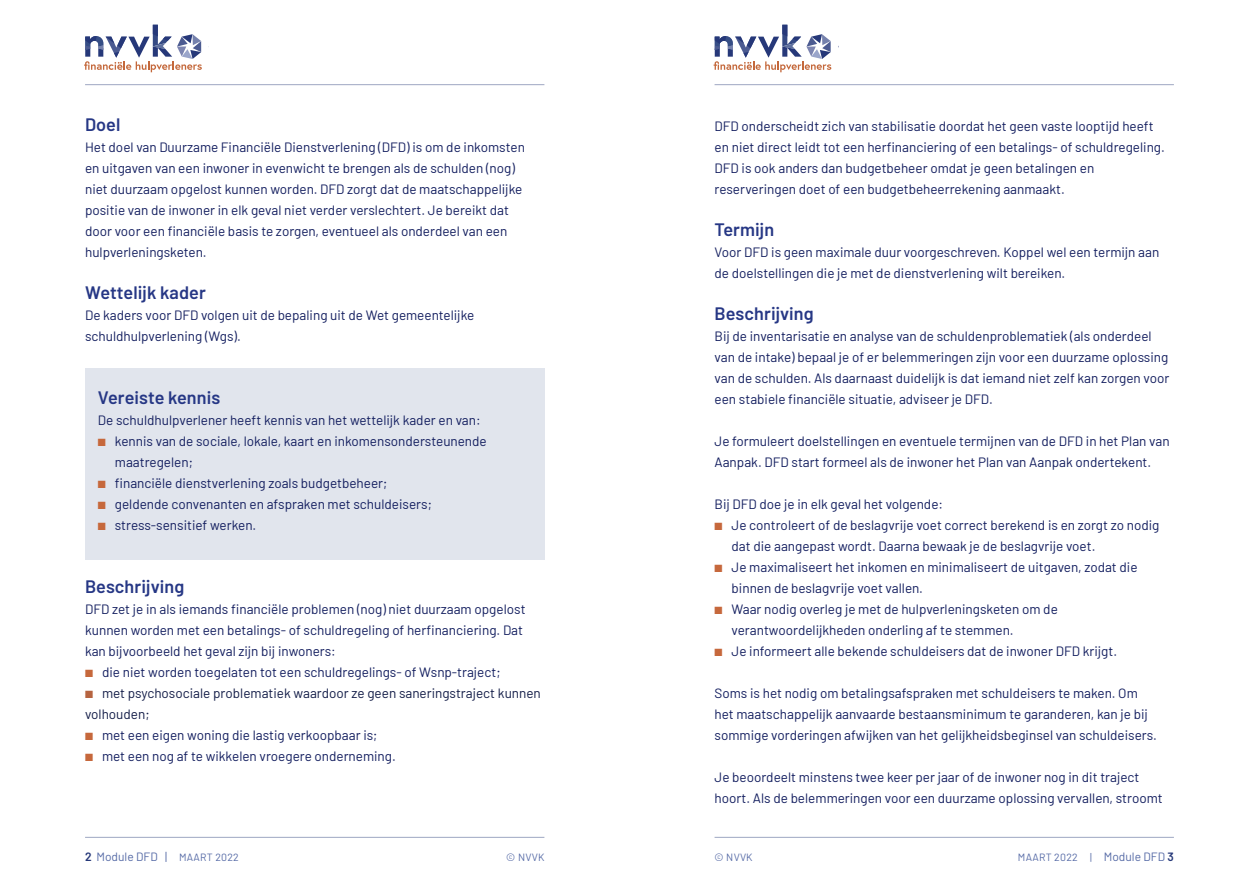
<style>
.page{position:relative;width:1259px;height:893px;background:#fff}
.page>*{position:absolute;margin:0;border:0;box-sizing:border-box;transform-origin:0 0}
.Kop_2{font:600 18px "Barlow";letter-spacing:.005em;color:#263785}
.PLAT_mooi{font:13.5px/21px "Barlow";color:#131e5f}
.t1{font:13.5px/21px "Barlow";color:#121c47}
.t2{font:12px "Barlow";color:#556aa6}
.t3{font:10.5px "Barlow";letter-spacing:.025em;color:#556aa6}
.s1{color:#c6683c}
.s2{color:#b66440}
.s3{font-weight:600;color:#263879}
.s4{font-size:10.5px}
.s5{font-size:12px}
.s6{font-weight:600;font-size:12px;color:#263879}
</style>
<div class="page">
<hr style="left:85px;top:837px;width:459px;height:1px;background:#9ea7c2">
<hr style="left:714px;top:837px;width:460px;height:1px;background:#9ea7c2">
<svg style="left:713px;top:25px;width:118px;height:47px"></svg>
<svg style="left:84px;top:25px;width:118px;height:47px"></svg>
<hr style="left:714px;top:84px;width:460px;height:1px;background:#9ea7c2">
<hr style="left:85px;top:84px;width:459px;height:1px;background:#9ea7c2">
<div style="left:85px;top:369px;width:459px;height:191px;background:#e1e5ed"></div>
<p class="Kop_2" style="left:85px;top:111px;width:37px">Doel</p>
<p class="PLAT_mooi" style="left:85px;top:135px;width:441px">Het doel van Duurzame Financiële Dienstverlening (DFD) is om de inkomsten en uitgaven van een inwoner in evenwicht te brengen als de schulden (nog) niet duurzaam opgelost kunnen worden. DFD zorgt dat de maatschappelijke positie van de inwoner in elk geval niet verder verslechtert. Je bereikt dat door voor een financiële basis te zorgen, eventueel als onderdeel van een hulpverleningsketen.</p>
<p class="Kop_2" style="left:85px;top:279px;width:122px">Wettelijk kader</p>
<p class="PLAT_mooi" style="left:85px;top:303px;width:391px">De kaders voor DFD volgen uit de bepaling uit de Wet gemeentelijke schuldhulpverlening (Wgs).</p>
<p class="Kop_2" style="left:98px;top:384px;width:124px">Vereiste kennis</p>
<p class="PLAT_mooi" style="left:98px;top:408px;width:384px">De schuldhulpverlener heeft kennis van het wettelijk kader en van:</p>
<p class="PLAT_mooi" style="left:115px;top:429px;width:373px;text-indent:-17px"><span class="s1">■</span> kennis van de sociale, lokale, kaart en inkomensondersteunende maatregelen;</p>
<p class="PLAT_mooi" style="left:98px;top:471px;width:291px"><span class="s1">■</span> financiële dienstverlening zoals budgetbeheer;</p>
<p class="PLAT_mooi" style="left:98px;top:492px;width:335px"><span class="s1">■</span> geldende convenanten en afspraken met schuldeisers;</p>
<p class="PLAT_mooi" style="left:98px;top:513px;width:160px"><span class="s1">■</span> stress-sensitief werken.</p>
<p class="Kop_2" style="left:85px;top:573px;width:101px">Beschrijving</p>
<p class="PLAT_mooi" style="left:85px;top:597px;width:442px">DFD zet je in als iemands financiële problemen (nog) niet duurzaam opgelost kunnen worden met een betalings- of schuldregeling of herfinanciering. Dat kan bijvoorbeeld het geval zijn bij inwoners:</p>
<p class="PLAT_mooi" style="left:85px;top:660px;width:417px"><span class="s1">■</span> die niet worden toegelaten tot een schuldregelings- of Wsnp-traject;</p>
<p class="t1" style="left:85px;top:682px;width:457px"><span class="s2">■</span> met psychosociale problematiek waardoor ze geen saneringstrajectkunnen volhouden;</p>
<p class="PLAT_mooi" style="left:85px;top:723px;width:294px"><span class="s1">■</span> met een eigen woning die lastig verkoopbaar is;</p>
<p class="PLAT_mooi" style="left:85px;top:744px;width:312px"><span class="s1">■</span> met een nog af te wikkelen vroegere onderneming.</p>
<p class="PLAT_mooi" style="left:714px;top:114px;width:452px">DFD onderscheidt zich van stabilisatie doordat het geen vaste looptijd heeft en niet direct leidt tot een herfinanciering of een betalings- of schuldregeling.<br>DFD is ook anders dan budgetbeheer omdat je geen betalingen en reserveringen doet of een budgetbeheerrekening aanmaakt.</p>
<p class="Kop_2" style="left:714px;top:216px;width:61px">Termijn</p>
<p class="PLAT_mooi" style="left:714px;top:240px;width:446px">Voor DFD is geen maximale duur voorgeschreven. Koppel wel een termijn aan de doelstellingen die je met de dienstverlening wilt bereiken.</p>
<p class="Kop_2" style="left:714px;top:300px;width:101px">Beschrijving</p>
<p class="PLAT_mooi" style="left:714px;top:324px;width:456px">Bij de inventarisatie en analyse van de schuldenproblematiek (als onderdeel van de intake) bepaal je of er belemmeringen zijn voor een duurzame oplossing van de schulden. Als daarnaast duidelijk is dat iemand niet zelf kan zorgen voor een stabiele financiële situatie, adviseer je DFD.</p>
<p class="PLAT_mooi" style="left:714px;top:429px;width:456px">Je formuleert doelstellingen en eventuele termijnen van de DFD in het Plan van<br>Aanpak. DFD start formeel als de inwoner het Plan van Aanpak ondertekent.</p>
<p class="PLAT_mooi" style="left:714px;top:492px;width:230px">Bij DFD doe je in elk geval het volgende:</p>
<p class="PLAT_mooi" style="left:731px;top:513px;width:429px;text-indent:-17px"><span class="s1">■</span> Je controleert of de beslagvrije voet correct berekend is en zorgt zo nodig dat die aangepast wordt. Daarna bewaak je de beslagvrije voet.</p>
<p class="PLAT_mooi" style="left:731px;top:555px;width:407px;text-indent:-17px"><span class="s1">■</span> Je maximaliseert het inkomen en minimaliseert de uitgaven, zodat die binnen de beslagvrije voet vallen.</p>
<p class="PLAT_mooi" style="left:731px;top:597px;width:328px;text-indent:-17px"><span class="s1">■</span> Waar nodig overleg je met de hulpverleningsketen om de verantwoordelijkheden onderling af te stemmen.</p>
<p class="PLAT_mooi" style="left:714px;top:639px;width:404px"><span class="s1">■</span> Je informeert alle bekende schuldeisers dat de inwoner DFD krijgt.</p>
<p class="PLAT_mooi" style="left:714px;top:681px;width:444px">Soms is het nodig om betalingsafspraken met schuldeisers te maken. Om het maatschappelijk aanvaarde bestaansminimum te garanderen, kan je bij sommige vorderingen afwijken van het gelijkheidsbeginsel van schuldeisers.</p>
<p class="PLAT_mooi" style="left:714px;top:765px;width:450px">Je beoordeelt minstens twee keer per jaar of de inwoner nog in dit traject hoort. Als de belemmeringen voor een duurzame oplossing vervallen, stroomt</p>
<p class="t2" style="left:85px;top:848px;width:155px"><span class="s3">2</span> Module DFD | <span class="s4">MAART 2022</span></p>
<p class="t3" style="left:506px;top:849px;width:40px">© NVVK</p>
<p class="t3" style="left:714px;top:849px;width:40px">© NVVK</p>
<p class="t3" style="left:1018px;top:849px;width:157px">MAART 2022 | <span class="s5">Module DFD</span> <span class="s6">3</span></p>
</div>
